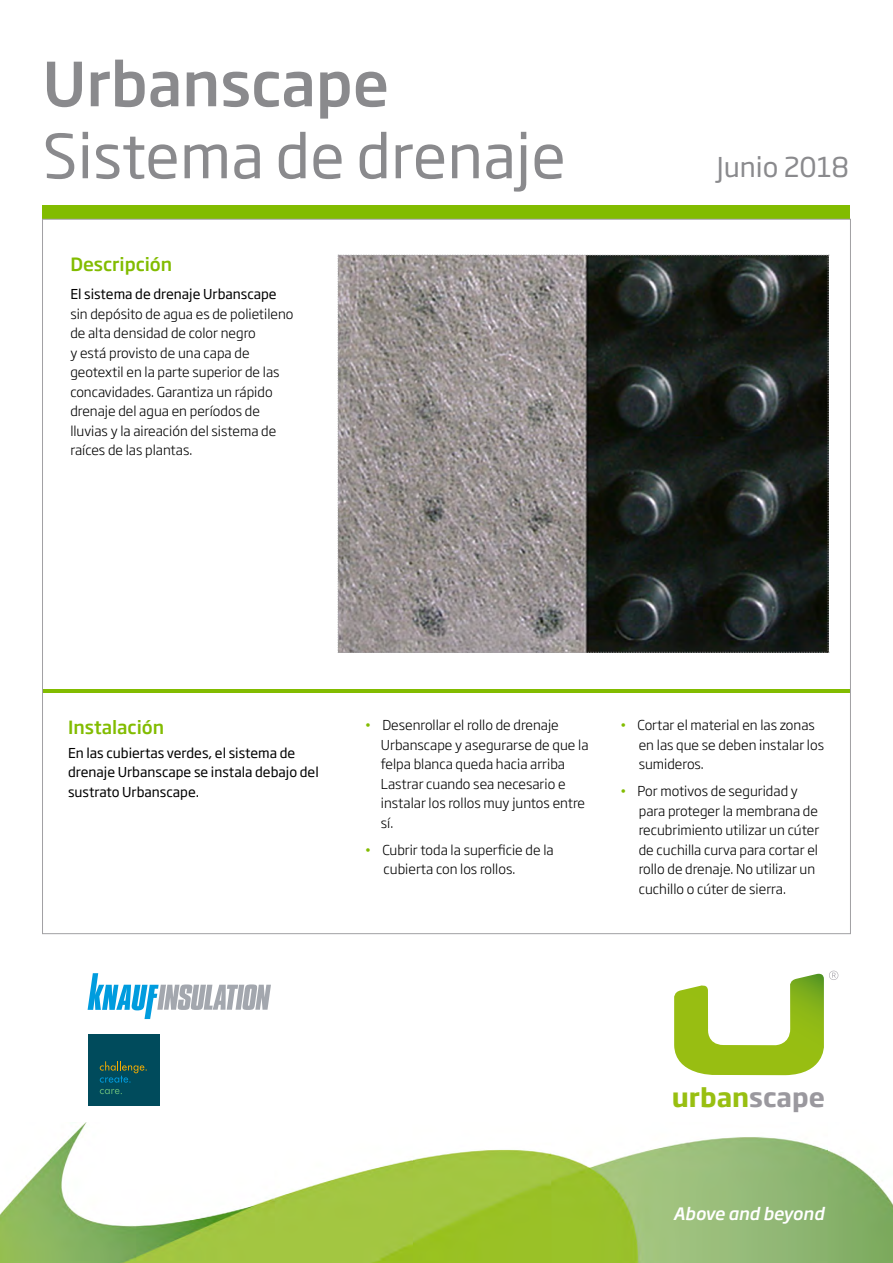
<style>
.page{position:relative;width:893px;height:1263px;background:#fff}
.page>*{position:absolute;margin:0;border:0;box-sizing:border-box;transform-origin:0 0}
.t1{font:60px "Soho Gothic Pro";color:#8a8a8d}
.t2{font:500 60px "Soho Gothic Pro";color:#8a8a8d}
.t3{font:27px "Soho Gothic Pro";color:#8a8a8d}
.t4{font:700 25.5px "Soho Gothic Pro";color:#98bf11}
.install_details{font:500 18px "Soho Gothic Pro";color:#82bc00}
.t5{font:italic 500 16.95px "Soho Gothic Pro";color:#fff}
.install_details-2{font:300 13.5px/19.5px "Soho Gothic Pro";color:#000}
.install_details-3{font:13.5px/19.5px "Soho Gothic Pro";color:#000}
.s1{font-weight:400}
.s2{color:#82bc00}
.s3{color:#9a989e}
</style>
<div class="page">
<div style="left:43px;top:205px;width:807px;height:14px;background:#82bc00"></div>
<hr style="left:43px;top:689px;width:807px;height:3px;background:#82bc00">
<svg style="left:338px;top:255px;width:491px;height:398px;background:#5b5b58"></svg>
<img style="left:0;top:1122px;width:893px;height:141px">
<svg style="left:674px;top:971px;width:164px;height:104px"></svg>
<svg style="left:88px;top:973px;width:183px;height:46px"></svg>
<div style="left:88px;top:1034px;width:72px;height:72px;background:#004b5c"></div>
<svg style="left:100px;top:1061px;width:47px;height:22px"></svg>
<svg style="left:100px;top:1089px;width:22px;height:5px"></svg>
<p class="t2" style="left:43px;top:37px;width:348px">Urbanscape</p>
<p class="t1" style="left:43px;top:110px;width:525px">Sistema de drenaje</p>
<p class="install_details" style="left:70px;top:250px;width:104px">Descripción</p>
<p class="install_details-2" style="left:70px;top:284px;width:225px"><span class="s1">El sistema de drenaje Urbanscape </span>sin depósito de agua es de polietileno de alta densidad de color negro<br>y está provisto de una capa de geotextil en la parte superior de las concavidades. Garantiza un rápido drenaje del agua en períodos de lluvias y la aireación del sistema de raíces de las plantas.</p>
<p class="t3" style="left:717px;top:147px;width:134px">Junio 2018</p>
<p class="install_details" style="left:68px;top:713px;width:98px">Instalación</p>
<p class="install_details-3" style="left:68px;top:742px;width:252px">En las cubiertas verdes, el sistema de drenaje Urbanscape se instala debajo del sustrato Urbanscape.</p>
<p class="install_details-2" style="left:365px;top:714px;width:196px"><span class="s2">•</span> Desenrollar el rollo de drenaje</p>
<p class="install_details-2" style="left:381px;top:734px;width:209px">Urbanscape y asegurarse de que la</p>
<p class="install_details-2" style="left:381px;top:753px;width:186px">felpa blanca queda hacia arriba</p>
<p class="install_details-2" style="left:381px;top:773px;width:186px">Lastrar cuando sea necesario e</p>
<p class="install_details-2" style="left:381px;top:792px;width:206px">instalar los rollos muy juntos entre</p>
<p class="install_details-2" style="left:381px;top:812px;width:14px">sí.</p>
<p class="install_details-2" style="left:365px;top:839px;width:190px"><span class="s2">•</span> Cubrir toda la superficie de la</p>
<p class="install_details-2" style="left:384px;top:858px;width:133px">cubierta con los rollos.</p>
<p class="install_details-2" style="left:620px;top:714px;width:197px"><span class="s2">•</span> Cortar el material en las zonas</p>
<p class="install_details-2" style="left:639px;top:734px;width:187px">en las que se deben instalar los</p>
<p class="install_details-2" style="left:639px;top:753px;width:67px">sumideros.</p>
<p class="install_details-2" style="left:620px;top:780px;width:180px"><span class="s2">•</span> Por motivos de seguridad y</p>
<p class="install_details-2" style="left:639px;top:800px;width:181px">para proteger la membrana de</p>
<p class="install_details-2" style="left:639px;top:819px;width:182px">recubrimiento utilizar un cúter</p>
<p class="install_details-2" style="left:639px;top:839px;width:181px">de cuchilla curva para cortar el</p>
<p class="install_details-2" style="left:639px;top:858px;width:178px">rollo de drenaje. No utilizar un</p>
<p class="install_details-2" style="left:639px;top:878px;width:149px">cuchillo o cúter de sierra.</p>
<p class="t4" style="left:672px;top:1078px;width:155px">urban<span class="s3">scape</span></p>
<p class="t5" style="left:673px;top:1200px;width:153px">Above and beyond</p>
</div>
